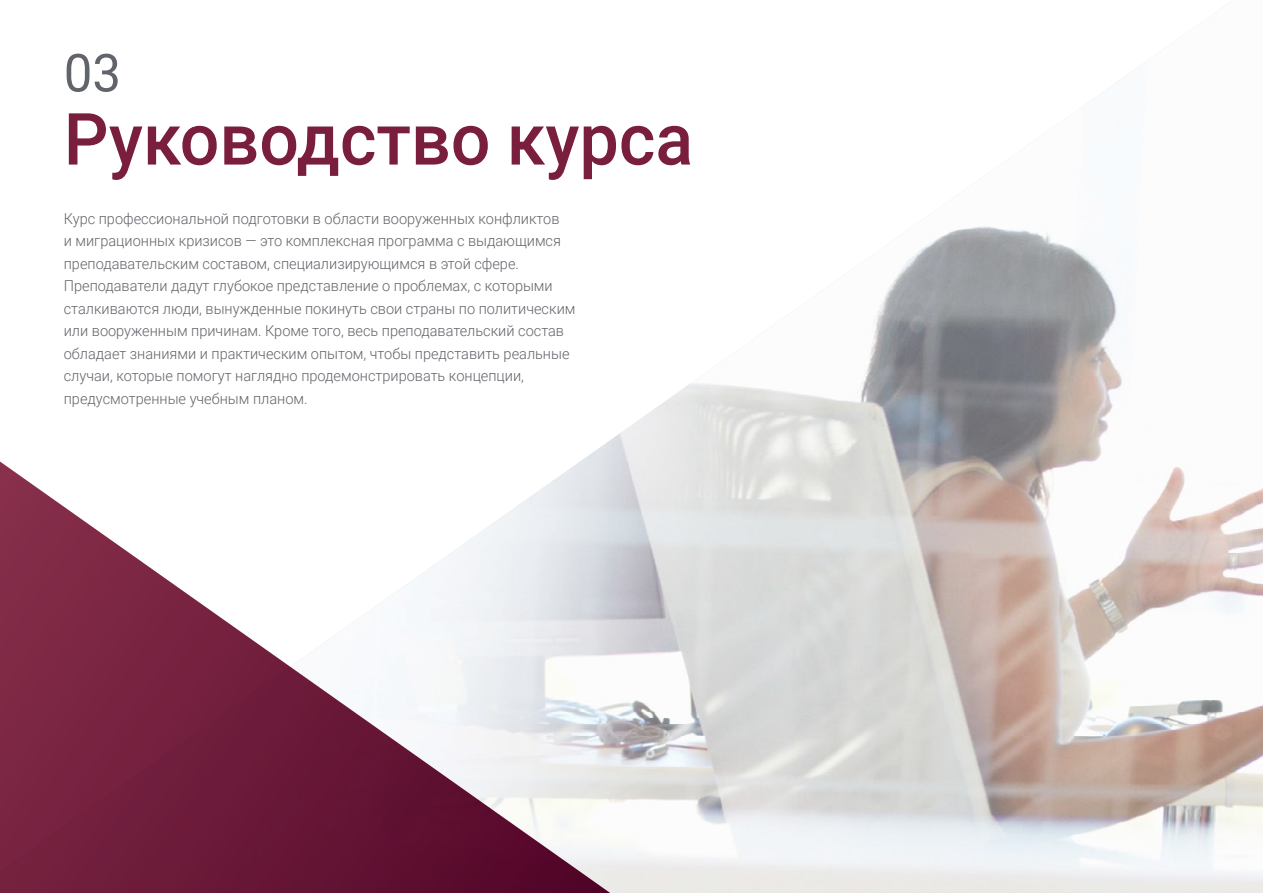
<style>
.page{position:relative;width:1263px;height:893px;background:#fff}
.page>*{position:absolute;margin:0;border:0;box-sizing:border-box;transform-origin:0 0}
.t1{font:500 72px "Roboto";color:#791e3c}
.t2{font:52.5px "Roboto";color:#61646a}
.t3{font:300 15px/22.5px "Roboto";color:#61646a}
</style>
<div class="page">
<img style="left:602px;top:62px;width:661px;height:831px">
<svg style="left:0;top:446px;width:640px;height:447px"></svg>
<h2 class="t2" style="left:64px;top:36px;width:59px">03</h2>
<h1 class="t1" style="left:64px;top:89px;width:631px">Руководство курса</h1>
<p class="t3" style="left:64px;top:207px;width:513px">Курс профессиональной подготовки в области вооруженных конфликтов<br>и миграционных кризисов — это комплексная программа с выдающимся преподавательским составом, специализирующимся в этой сфере.<br>Преподаватели дадут глубокое представление о проблемах, с которыми сталкиваются люди, вынужденные покинуть свои страны по политическим или вооруженным причинам. Кроме того, весь преподавательский состав обладает знаниями и практическим опытом, чтобы представить реальные случаи, которые помогут наглядно продемонстрировать концепции, предусмотренные учебным планом.</p>
</div>
